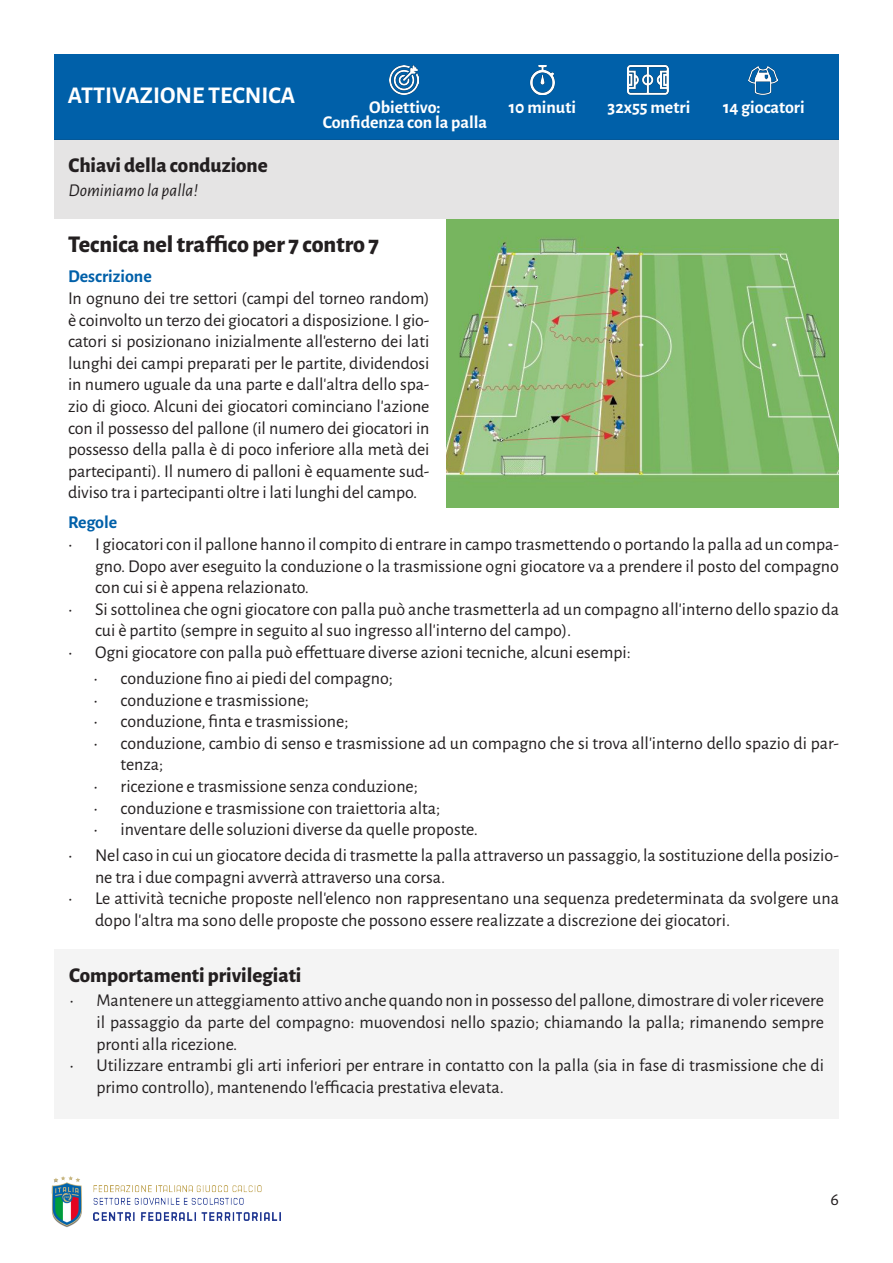
<style>
.page{position:relative;width:893px;height:1263px;background:#fff}
.page>*{position:absolute;margin:0;border:0;box-sizing:border-box;transform-origin:0 0}
.t1{font:800 24px "Alegreya Sans";color:#231f20}
.t2{font:700 24px "Alegreya Sans";color:#fff}
.t3{font:800 21px "Alegreya Sans";color:#231f20}
.t4{font:18px/21.6px "Alegreya Sans";color:#231f20}
.t5{font:700 18px "Alegreya Sans";color:#fff}
.t6{font:700 18px "Alegreya Sans";color:#0060a9}
.t7{font:italic 18px "Alegreya Sans";color:#231f20}
</style>
<div class="page">
<img style="left:93px;top:1185px;width:187px;height:36px">
<img style="left:51px;top:1176px;width:31px;height:51px">
<img style="left:446px;top:219px;width:393px;height:288px">
<div style="left:54px;top:54px;width:785px;height:85px;background:#0060a9"></div>
<img style="left:530px;top:65px;width:26px;height:30px">
<img style="left:749px;top:66px;width:28px;height:29px">
<img style="left:628px;top:65px;width:41px;height:30px">
<img style="left:390px;top:66px;width:29px;height:29px">
<div style="left:54px;top:139px;width:785px;height:80px;background:#e5e4e4"></div>
<div style="left:54px;top:949px;width:785px;height:169px;background:#f4f4f4"></div>
<p class="t2" style="left:68px;top:78px;width:229px">ATTIVAZIONE TECNICA</p>
<p class="t3" style="left:68px;top:150px;width:201px">Chiavi della conduzione</p>
<p class="t7" style="left:69px;top:178px;width:131px">Dominiamo la palla!</p>
<p class="t5" style="left:369px;top:94px;width:73px">Obiettivo:</p>
<p class="t5" style="left:608px;top:94px;width:84px">32x55 metri</p>
<p class="t5" style="left:723px;top:94px;width:83px">14 giocatori</p>
<p class="t5" style="left:323px;top:109px;width:166px">Confidenza con la palla</p>
<p class="t5" style="left:509px;top:94px;width:69px">10 minuti</p>
<p class="t1" style="left:68px;top:226px;width:313px">Tecnica nel traffico per 7 contro 7</p>
<p class="t6" style="left:68px;top:263px;width:85px">Descrizione</p>
<p class="t4" style="left:68px;top:286px;width:363px;text-align:justify">In ognuno dei tre settori (campi del torneo random) è coinvolto un terzo dei giocatori a disposizione. I gio&shy;catori si posizionano inizialmente all’esterno dei lati lunghi dei campi preparati per le partite, dividendosi in numero uguale da una parte e dall’altra dello spa&shy;zio di gioco. Alcuni dei giocatori cominciano l’azione con il possesso del pallone (il numero dei giocatori in possesso della palla è di poco inferiore alla metà dei partecipanti). Il numero di palloni è equamente sud&shy;diviso tra i partecipanti oltre i lati lunghi del campo.</p>
<p class="t6" style="left:68px;top:509px;width:51px">Regole</p>
<p class="t4" style="left:95px;top:533px;width:745px;text-align:justify;text-indent:-27px">• I giocatori con il pallone hanno il compito di entrare in campo trasmettendo o portando la palla ad un compa&shy;gno. Dopo aver eseguito la conduzione o la trasmissione ogni giocatore va a prendere il posto del compagno con cui si è appena relazionato.</p>
<p class="t4" style="left:95px;top:597px;width:745px;text-indent:-27px">• Si sottolinea che ogni giocatore con palla può anche trasmetterla ad un compagno all’interno dello spazio da cui è partito (sempre in seguito al suo ingresso all’interno del campo).</p>
<p class="t4" style="left:68px;top:641px;width:564px">• Ogni giocatore con palla può effettuare diverse azioni tecniche, alcuni esempi:</p>
<p class="t4" style="left:94px;top:666px;width:301px">• conduzione fino ai piedi del compagno;</p>
<p class="t4" style="left:94px;top:688px;width:217px">• conduzione e trasmissione;</p>
<p class="t4" style="left:94px;top:710px;width:256px">• conduzione, finta e trasmissione;</p>
<p class="t4" style="left:121px;top:731px;width:720px;text-indent:-27px">• conduzione, cambio di senso e trasmissione ad un compagno che si trova all’interno dello spazio di par&shy;tenza;</p>
<p class="t4" style="left:94px;top:774px;width:326px">• ricezione e trasmissione senza conduzione;</p>
<p class="t4" style="left:94px;top:796px;width:348px">• conduzione e trasmissione con traiettoria alta;</p>
<p class="t4" style="left:94px;top:818px;width:386px">• inventare delle soluzioni diverse da quelle proposte.</p>
<p class="t4" style="left:95px;top:843px;width:745px;text-indent:-27px">• Nel caso in cui un giocatore decida di trasmette la palla attraverso un passaggio, la sostituzione della posizio&shy;ne tra i due compagni avverrà attraverso una corsa.</p>
<p class="t4" style="left:95px;top:887px;width:745px;text-indent:-27px">• Le attività tecniche proposte nell’elenco non rappresentano una sequenza predeterminata da svolgere una dopo l’altra ma sono delle proposte che possono essere realizzate a discrezione dei giocatori.</p>
<p class="t3" style="left:69px;top:960px;width:234px">Comportamenti privilegiati</p>
<p class="t4" style="left:96px;top:989px;width:729px;text-align:justify;text-indent:-27px">• Mantenere un atteggiamento attivo anche quando non in possesso del pallone, dimostrare di voler ricevere il passaggio da parte del compagno: muovendosi nello spazio; chiamando la palla; rimanendo sempre pronti alla ricezione.</p>
<p class="t4" style="left:96px;top:1054px;width:729px;text-indent:-27px">• Utilizzare entrambi gli arti inferiori per entrare in contatto con la palla (sia in fase di trasmissione che di primo controllo), mantenendo l’efficacia prestativa elevata.</p>
<p class="t4" style="left:830px;top:1188px;width:10px">6</p>
</div>
